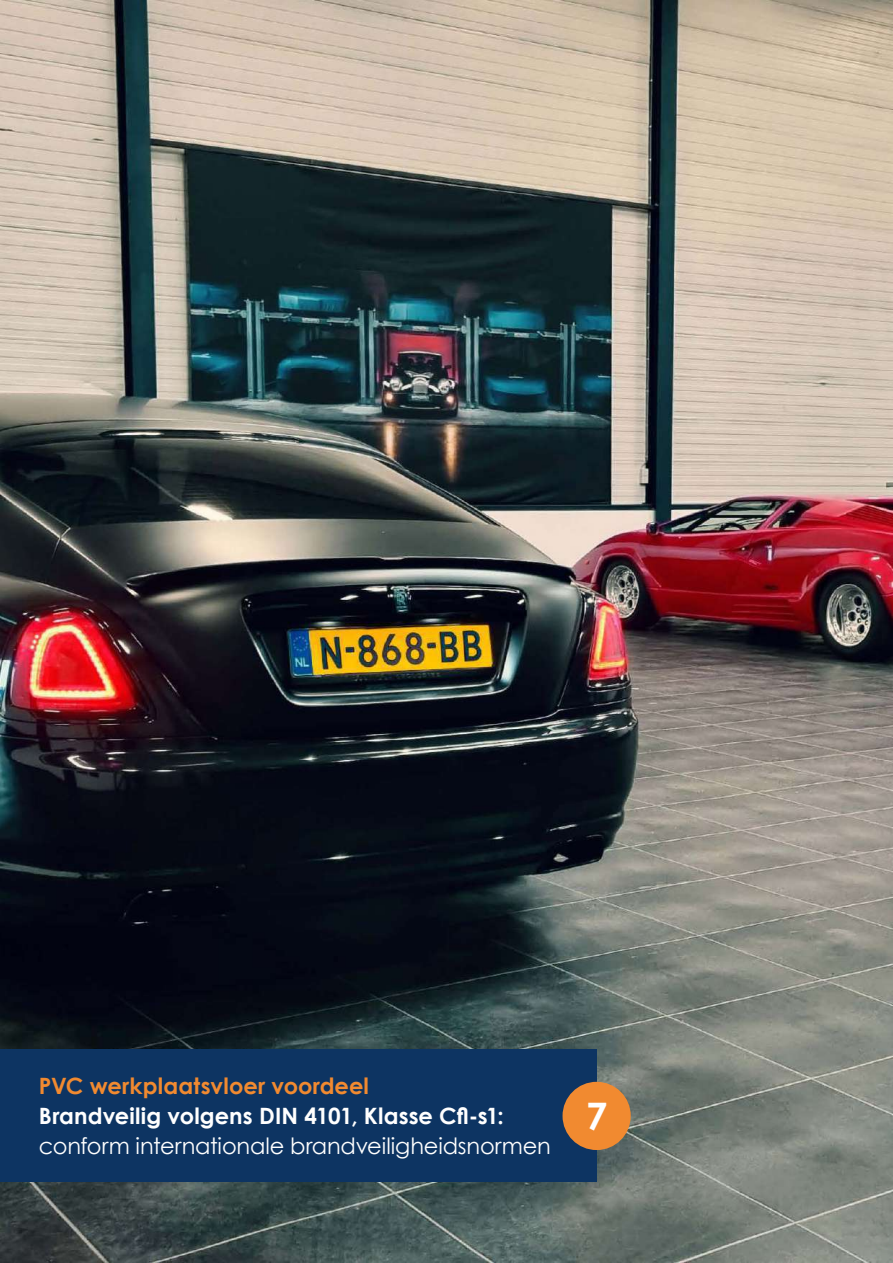
<style>
.page{position:relative;width:893px;height:1263px;background:#fff}
.page>*{position:absolute;margin:0;border:0;box-sizing:border-box;transform-origin:0 0}
.t1{font:700 37.95px "Century Gothic";color:#fff}
.t2{font:22.5px "Century Gothic";letter-spacing:-.005em;color:#fff}
.t3{font:700 22.5px "Century Gothic";letter-spacing:.005em;color:#fff}
.t4{font:700 22.5px "Century Gothic";letter-spacing:.005em;color:#f18a30}
</style>
<div class="page">
<img style="left:0;top:0;width:893px;height:1263px">
<div style="left:0;top:1050px;width:597px;height:132px;background:#0d3462"></div>
<div style="left:562px;top:1082px;width:69px;height:68px;background:#f18a30;border-radius:50%"></div>
<p class="t4" style="left:39px;top:1072px;width:332px">PVC werkplaatsvloer voordeel</p>
<p class="t3" style="left:39px;top:1102px;width:466px">Brandveilig volgens DIN 4101, Klasse Cfl-s1:</p>
<p class="t2" style="left:39px;top:1132px;width:514px">conform internationale brandveiligheidsnormen</p>
<h1 class="t1" style="left:586px;top:1092px;width:23px">7</h1>
</div>
